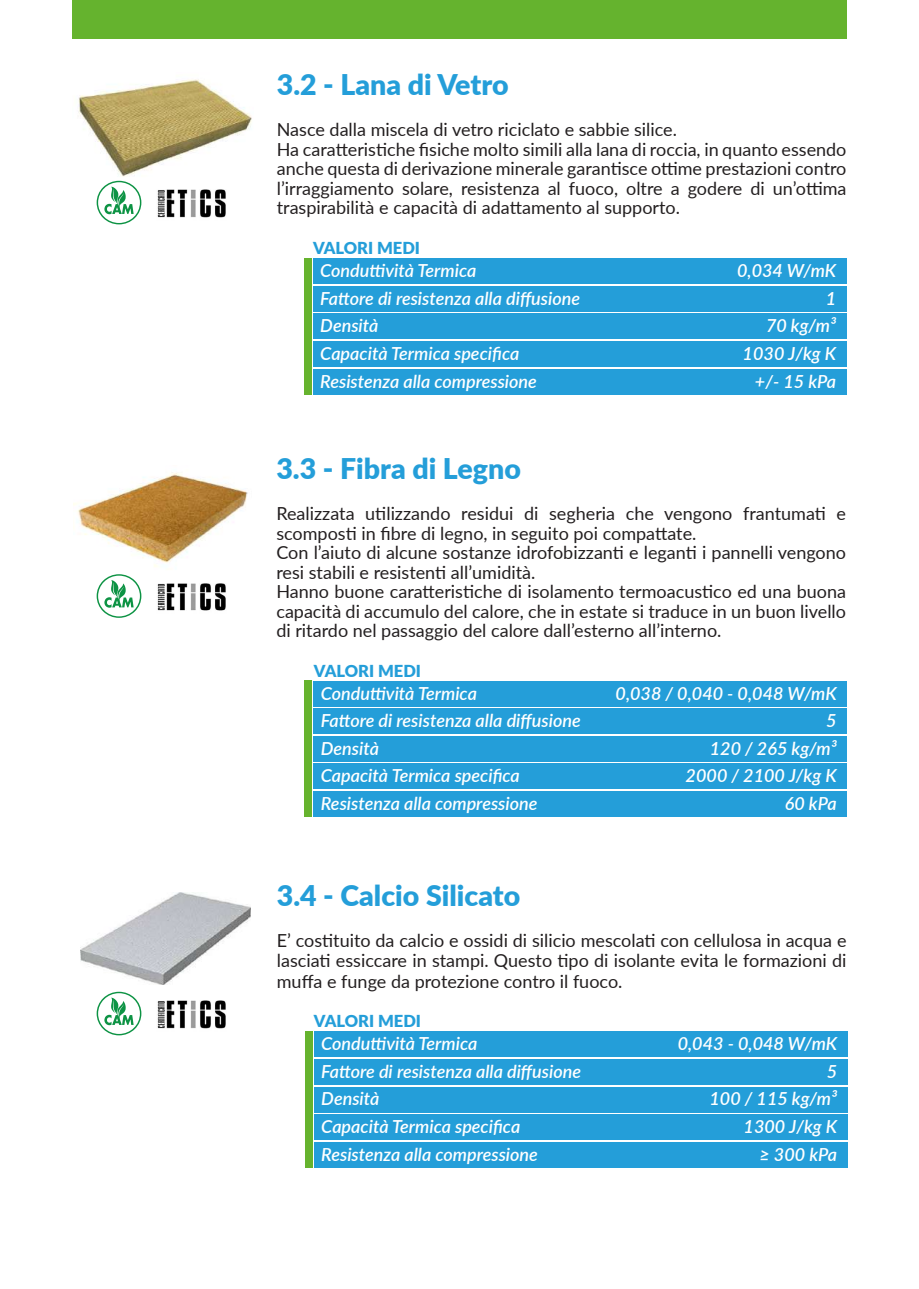
<style>
.page{position:relative;width:919px;height:1289px;background:#fff}
.page>*{position:absolute;margin:0;border:0;box-sizing:border-box;transform-origin:0 0}
.t1{font:900 28.5px "Lato";color:#249ed9}
.t2{font:18px/19.5px "Lato";color:#231f20}
.t3{font:italic 600 18px/27.6px "Lato";color:#fff}
.t4{font:900 16.5px "Lato";color:#249ed9}
</style>
<div class="page">
<div style="left:72px;top:0;width:774px;height:38px;background:#65b32e"></div>
<div style="left:313px;top:258px;width:533px;height:26px;background:#249ed9"></div>
<div style="left:313px;top:286px;width:533px;height:25px;background:#249ed9"></div>
<div style="left:313px;top:313px;width:533px;height:26px;background:#249ed9"></div>
<div style="left:313px;top:341px;width:533px;height:25px;background:#249ed9"></div>
<div style="left:313px;top:369px;width:533px;height:25px;background:#249ed9"></div>
<div style="left:304px;top:258px;width:7px;height:136px;background:#66b32e"></div>
<div style="left:313px;top:680px;width:533px;height:26px;background:#249ed9"></div>
<div style="left:313px;top:708px;width:533px;height:26px;background:#249ed9"></div>
<div style="left:313px;top:736px;width:533px;height:25px;background:#249ed9"></div>
<div style="left:313px;top:763px;width:533px;height:26px;background:#249ed9"></div>
<div style="left:313px;top:791px;width:533px;height:25px;background:#249ed9"></div>
<div style="left:304px;top:680px;width:8px;height:136px;background:#66b32e"></div>
<div style="left:314px;top:1031px;width:533px;height:25px;background:#249ed9"></div>
<div style="left:314px;top:1059px;width:533px;height:25px;background:#249ed9"></div>
<div style="left:314px;top:1086px;width:533px;height:26px;background:#249ed9"></div>
<div style="left:314px;top:1114px;width:533px;height:25px;background:#249ed9"></div>
<div style="left:314px;top:1141px;width:533px;height:26px;background:#249ed9"></div>
<div style="left:305px;top:1031px;width:7px;height:136px;background:#66b32e"></div>
<img style="left:78px;top:79px;width:174px;height:102px">
<img style="left:73px;top:472px;width:175px;height:95px">
<img style="left:80px;top:892px;width:170px;height:92px">
<svg style="left:97px;top:181px;width:44px;height:43px"></svg>
<img style="left:157px;top:189px;width:69px;height:29px">
<svg style="left:97px;top:574px;width:44px;height:44px"></svg>
<img style="left:157px;top:583px;width:69px;height:28px">
<svg style="left:97px;top:991px;width:44px;height:44px"></svg>
<img style="left:157px;top:1000px;width:69px;height:29px">
<h1 class="t1" style="left:277px;top:63px;width:233px">3.2 - Lana di Vetro</h1>
<p class="t2" style="left:277px;top:119px;width:571px">Nasce dalla miscela di vetro riciclato e sabbie silice.<br>Ha caratteristiche fisiche molto simili alla lana di roccia, in quanto essendo anche questa di derivazione minerale garantisce ottime prestazioni contro l’irraggiamento solare, resistenza al fuoco, oltre a godere di un’ottima traspirabilità e capacità di adattamento al supporto.</p>
<p class="t4" style="left:313px;top:235px;width:109px">VALORI MEDI</p>
<p class="t3" style="left:320px;top:256px;width:261px">Conduttività Termica<br>Fattore di resistenza alla diffusione<br>Densità<br>Capacità Termica specifica<br>Resistenza alla compressione</p>
<p class="t3" style="left:737px;top:256px;width:100px;text-align:right">0,034 W/mK<br>1<br>70 kg/m³<br>1030 J/kg K +/- 15 kPa</p>
<h1 class="t1" style="left:276px;top:447px;width:246px">3.3 - Fibra di Legno</h1>
<p class="t2" style="left:276px;top:503px;width:571px">Realizzata utilizzando residui di segheria che vengono frantumati e scomposti in fibre di legno, in seguito poi compattate.<br>Con l’aiuto di alcune sostanze idrofobizzanti e leganti i pannelli vengono resi stabili e resistenti all’umidità.<br>Hanno buone caratteristiche di isolamento termoacustico ed una buona capacità di accumulo del calore, che in estate si traduce in un buon livello di ritardo nel passaggio del calore dall’esterno all’interno.</p>
<p class="t4" style="left:314px;top:658px;width:109px">VALORI MEDI</p>
<p class="t3" style="left:321px;top:678px;width:261px">Conduttività Termica<br>Fattore di resistenza alla diffusione<br>Densità<br>Capacità Termica specifica<br>Resistenza alla compressione</p>
<p class="t3" style="left:615px;top:678px;width:222px;text-align:right">0,038 / 0,040 - 0,048 W/mK<br>5<br>120 / 265 kg/m³<br>2000 / 2100 J/kg K<br>60 kPa</p>
<h1 class="t1" style="left:277px;top:874px;width:245px">3.4 - Calcio Silicato</h1>
<p class="t2" style="left:277px;top:930px;width:571px">E’ costituito da calcio e ossidi di silicio mescolati con cellulosa in acqua e lasciati essiccare in stampi. Questo tipo di isolante evita le formazioni di</p>
<p class="t2" style="left:277px;top:971px;width:347px">muffa e funge da protezione contro il fuoco.</p>
<p class="t4" style="left:314px;top:1008px;width:109px">VALORI MEDI</p>
<p class="t3" style="left:321px;top:1029px;width:261px">Conduttività Termica<br>Fattore di resistenza alla diffusione<br>Densità<br>Capacità Termica specifica<br>Resistenza alla compressione</p>
<p class="t3" style="left:677px;top:1029px;width:161px;text-align:right">0,043 - 0,048 W/mK<br>5<br>100 / 115 kg/m³<br>1300 J/kg K<br>≥ 300 kPa</p>
</div>
